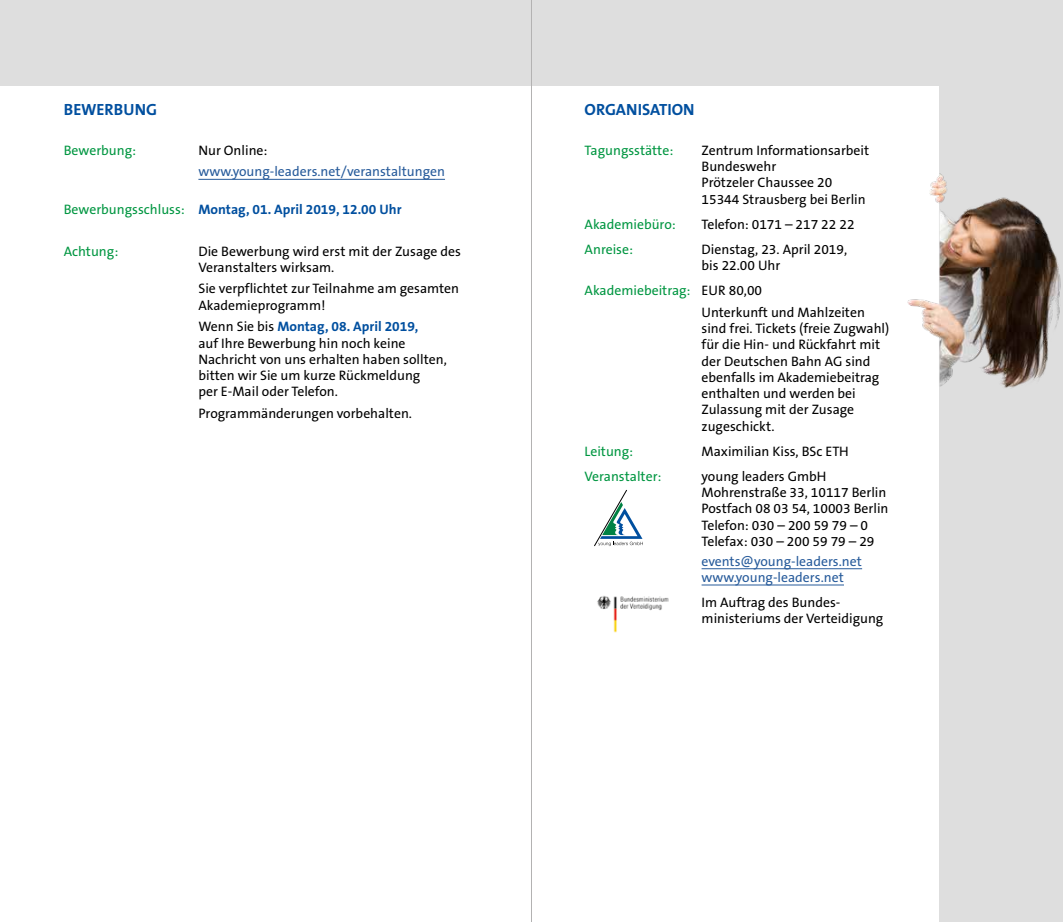
<style>
.page{position:relative;width:1063px;height:922px;background:#fff}
.page>*{position:absolute;margin:0;border:0;box-sizing:border-box;transform-origin:0 0}
.t1{font:700 16.25px "The Sans B7";color:#004f9f}
.t2{font:13.75px/16.2px "The Sans B5 Plain";color:#000}
.t3{font:13.75px/16.2px "The Sans B5 Plain";color:#275b9b}
.t4{font:700 13.75px "The Sans B7";color:#004f9f}
.t5{font:13.75px "The Sans B5 Plain";color:#009641}
.s1{font-family:"The Sans B5 Plain";font-weight:400;color:#009641}
.s2{font-family:"The Sans B5 Plain";font-weight:400;color:#000}
.s3{color:#009641}
</style>
<div class="page">
<div style="left:940px;top:0;width:123px;height:921px;background:#dedede"></div>
<div style="left:0;top:0;width:1013px;height:85px;background:#dedede"></div>
<hr style="left:531px;top:0;width:1px;height:921px;background:#b3b2b2">
<hr style="left:198px;top:179px;width:247px;height:1px;background:#275b9b">
<img style="left:597px;top:596px;width:72px;height:37px">
<svg style="left:594px;top:490px;width:49px;height:56px"></svg>
<hr style="left:702px;top:568px;width:160px;height:1px;background:#275b9b">
<hr style="left:702px;top:584px;width:142px;height:1px;background:#275b9b">
<img style="left:907px;top:123px;width:154px;height:273px">
<p class="t1" style="left:64px;top:101px;width:95px">BEWERBUNG</p>
<p class="t1" style="left:585px;top:101px;width:111px">ORGANISATION</p>
<p class="t5" style="left:64px;top:143px;width:74px">Bewerbung:</p>
<p class="t2" style="left:198px;top:142px;width:71px">Nur Online:</p>
<p class="t3" style="left:198px;top:164px;width:248px">www.young-leaders.net/veranstaltungen</p>
<p class="t4" style="left:64px;top:202px;width:339px"><span class="s1">Bewerbungsschluss:</span> Montag, 01. April 2019, 12.00 Uhr</p>
<p class="t5" style="left:64px;top:244px;width:56px">Achtung:</p>
<p class="t2" style="left:198px;top:243px;width:264px">Die Bewerbung wird erst mit der Zusage des<br>Veranstalters wirksam.</p>
<p class="t2" style="left:198px;top:281px;width:262px">Sie verpflichtet zur Teilnahme am gesamten<br>Akademieprogramm!</p>
<p class="t4" style="left:198px;top:319px;width:222px"><span class="s2">Wenn Sie bis</span> Montag, 08. April 2019,</p>
<p class="t2" style="left:198px;top:335px;width:250px">auf Ihre Bewerbung hin noch keine Nachricht von uns erhalten haben sollten, bitten wir Sie um kurze Rückmeldung<br>per E-Mail oder Telefon.</p>
<p class="t2" style="left:198px;top:405px;width:215px">Programmänderungen vorbehalten.</p>
<p class="t5" style="left:585px;top:143px;width:90px">Tagungsstätte:</p>
<p class="t2" style="left:702px;top:142px;width:169px">Zentrum Informationsarbeit<br>Bundeswehr<br>Prötzeler Chaussee 20<br>15344 Strausberg bei Berlin</p>
<p class="t5" style="left:585px;top:217px;width:93px">Akademiebüro:</p>
<p class="t2" style="left:702px;top:216px;width:154px">Telefon: 0171 – 217 22 22</p>
<p class="t5" style="left:585px;top:242px;width:50px">Anreise:</p>
<p class="t2" style="left:702px;top:241px;width:147px">Dienstag, 23. April 2019, bis 22.00 Uhr</p>
<p class="t2" style="left:702px;top:280px;width:165px;line-height:21.5px;text-indent:-117px"><span class="s3">Akademiebeitrag:</span> EUR 80,00<br>Unterkunft und Mahlzeiten</p>
<p class="t2" style="left:702px;top:321px;width:189px">sind frei. Tickets (freie Zugwahl) für die Hin- und Rückfahrt mit der Deutschen Bahn AG sind ebenfalls im Akademiebeitrag enthalten und werden bei<br>Zulassung mit der Zusage zugeschickt.</p>
<p class="t5" style="left:585px;top:444px;width:50px">Leitung:</p>
<p class="t2" style="left:702px;top:443px;width:149px">Maximilian Kiss, BSc ETH</p>
<p class="t5" style="left:585px;top:469px;width:78px">Veranstalter:</p>
<p class="t2" style="left:702px;top:468px;width:188px">young leaders GmbH<br>Mohrenstraße 33, 10117 Berlin<br>Postfach 08 03 54, 10003 Berlin<br>Telefon: 030 – 200 59 79 – 0<br>Telefax: 030 – 200 59 79 – 29</p>
<p class="t3" style="left:702px;top:553px;width:162px">events@young-leaders.net www.young-leaders.net</p>
<p class="t2" style="left:702px;top:594px;width:183px">Im Auftrag des Bundes&shy;ministeriums der Verteidigung</p>
</div>
